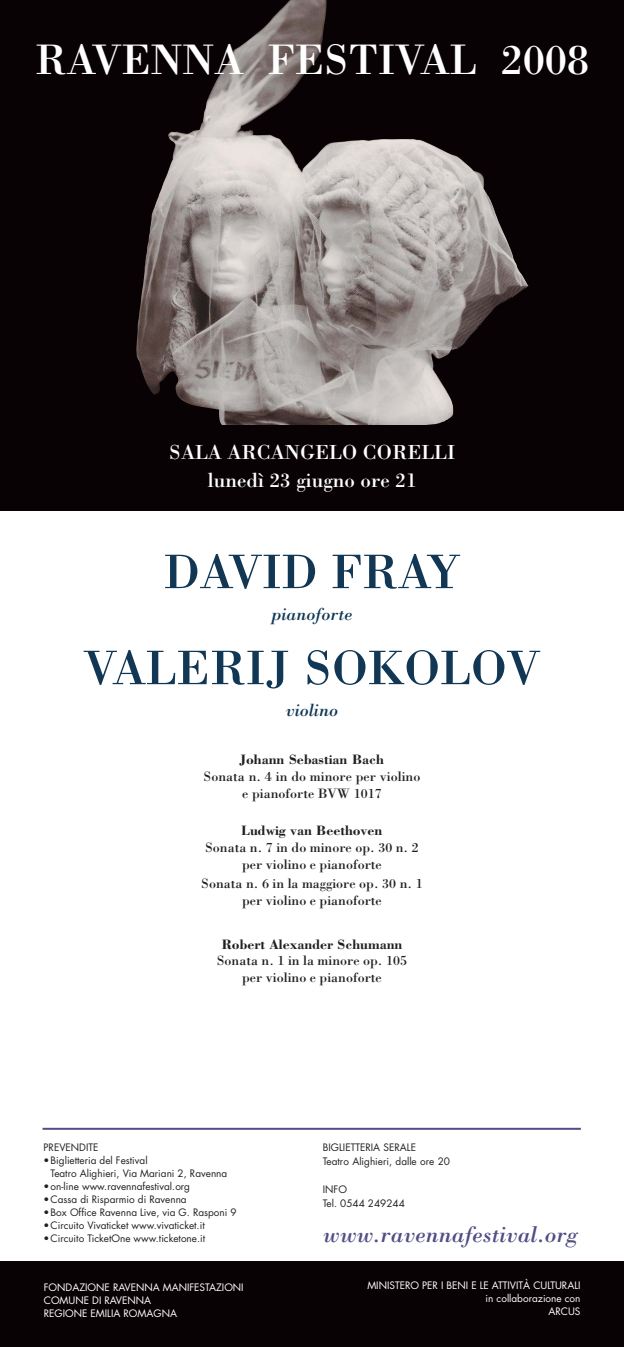
<style>
.page{position:relative;width:624px;height:1347px;background:#fff}
.page>*{position:absolute;margin:0;border:0;box-sizing:border-box;transform-origin:0 0}
.t1{font:50px "Bodoni";color:#113754}
.t2{font:44px "Bodoni";color:#fff}
.t3{font:italic 23.3px "Bodoni";color:#514e86}
.t4{font:21px/28px "Bodoni";color:#fff;text-align:center}
.t5{font:italic 18px "Bodoni";color:#113754}
.t6{font:14px/16.8px "Bodoni";color:#231f20;text-align:center}
.t7{font:700 14px "Bodoni";color:#231f20}
.t8{font:10px/14px "Futura";color:#231f20}
.t9{font:10px/13.1px "Futura";color:#fff}
</style>
<div class="page">
<svg style="left:0;top:0;width:624px;height:425px;background:#30292a"></svg>
<img style="left:136px;top:0;width:190px;height:396px">
<div style="left:0;top:425px;width:624px;height:85px;background:#090204"></div>
<div style="left:0;top:1261px;width:624px;height:85px;background:#090204"></div>
<hr style="left:43px;top:1127px;width:538px;height:2px;background:#514e86">
<h2 class="t2" style="left:35px;top:44px;width:555px">RAVENNA FESTIVAL 2008</h2>
<h3 class="t4" style="left:169px;top:440px;width:287px">SALA ARCANGELO CORELLI lunedì 23 giugno ore 21</h3>
<h1 class="t1" style="left:164px;top:554px;width:298px">DAVID FRAY</h1>
<h3 class="t5" style="left:271px;top:608px;width:82px">pianoforte</h3>
<h1 class="t1" style="left:84px;top:650px;width:458px">VALERIJ SOKOLOV</h1>
<h3 class="t5" style="left:286px;top:704px;width:54px">violino</h3>
<h3 class="t7" style="left:240px;top:754px;width:145px">Johann Sebastian Bach</h3>
<h3 class="t6" style="left:203px;top:769px;width:218px">Sonata n. 4 in do minore per violino e pianoforte BVW 1017</h3>
<h3 class="t7" style="left:241px;top:825px;width:142px">Ludwig van Beethoven</h3>
<h3 class="t6" style="left:205px;top:840px;width:215px">Sonata n. 7 in do minore op. 30 n. 2 per violino e pianoforte</h3>
<h3 class="t6" style="left:201px;top:876px;width:223px">Sonata n. 6 in la maggiore op. 30 n. 1 per violino e pianoforte</h3>
<h3 class="t7" style="left:222px;top:939px;width:182px">Robert Alexander Schumann</h3>
<h3 class="t6" style="left:217px;top:953px;width:192px">Sonata n. 1 in la minore op. 105 per violino e pianoforte</h3>
<p class="t8" style="left:44px;top:1140px;width:56px">PREVENDITE</p>
<p class="t8" style="left:51px;top:1154px;width:178px;line-height:13px;text-indent:-7px">•Biglietteria del Festival<br>Teatro Alighieri, Via Mariani 2, Ravenna</p>
<p class="t8" style="left:44px;top:1179px;width:148px">•on-line www.ravennafestival.org</p>
<p class="t8" style="left:44px;top:1192px;width:145px">•Cassa di Risparmio di Ravenna</p>
<p class="t8" style="left:44px;top:1205px;width:195px">•Box Office Ravenna Live, via G. Rasponi 9</p>
<p class="t8" style="left:44px;top:1218px;width:163px">•Circuito Vivaticket www.vivaticket.it</p>
<p class="t8" style="left:44px;top:1231px;width:163px">•Circuito TicketOne www.ticketone.it</p>
<p class="t8" style="left:323px;top:1140px;width:129px">BIGLIETTERIA SERALE<br>Teatro Alighieri, dalle ore 20</p>
<p class="t8" style="left:323px;top:1182px;width:83px">INFO<br>Tel. 0544 249244</p>
<h3 class="t3" style="left:323px;top:1225px;width:256px">www.ravennafestival.org</h3>
<p class="t9" style="left:44px;top:1281px;width:201px">FONDAZIONE RAVENNA MANIFESTAZIONI<br>COMUNE DI RAVENNA<br>REGIONE EMILIA ROMAGNA</p>
<p class="t9" style="left:367px;top:1279px;width:215px;text-align:right">MINISTERO PER I BENI E LE ATTIVITÀ CULTURALI in collaborazione con<br>ARCUS</p>
</div>
